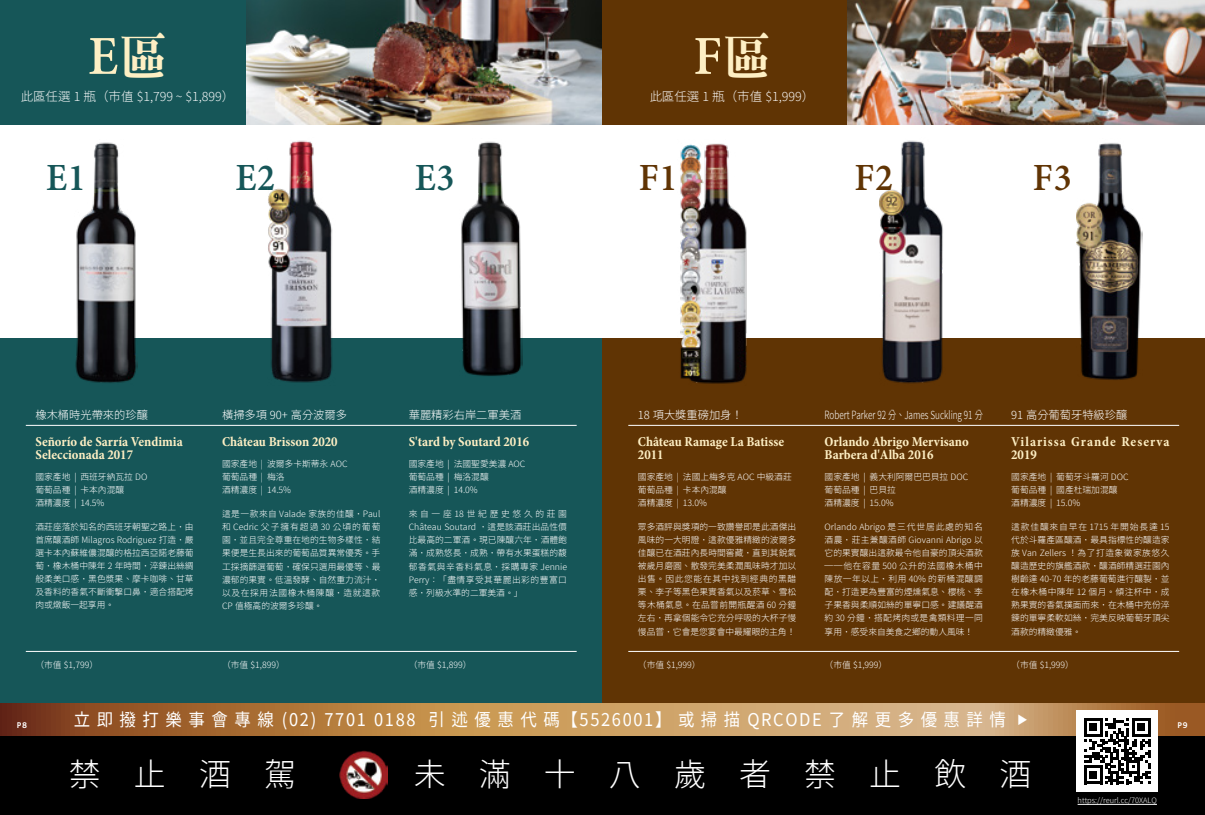
<style>
.page{position:relative;width:1205px;height:815px;background:#fff}
.page>*{position:absolute;margin:0;border:0;box-sizing:border-box;transform-origin:0 0}
.t1{font:600 55px "Minion Pro";color:#feefc4;scale:.95 1}
.t2{font:600 38.5px "Minion Pro";color:#165658;scale:.95 1}
.t3{font:600 38.5px "Minion Pro";color:#603404;scale:.95 1}
.t4{font:300 32px "Taipei Sans TC Beta";letter-spacing:1.035em;color:#fff}
.t5{font:17.5px "Taipei Sans TC Beta";letter-spacing:.395em;color:#fff;scale:.94 1}
.t6{font:700 condensed 13.75px/12.5px "Minion Pro";color:#feefc4}
.t7{font:700 condensed 13.75px/12.5px "Minion Pro";letter-spacing:.07em;color:#feefc4}
.t8{font:300 12.5px "Taipei Sans TC Beta";color:#fff}
.t9{font:300 11.25px "Taipei Sans TC Beta";color:#fff}
.t10{font:300 11.25px "Taipei Sans TC Beta";color:#fff;scale:.73 1}
.t11{font:300 8.75px/13.1px "Taipei Sans TC Beta";color:#fff}
.t12{font:700 8.75px "Bliss 2";color:#fff}
.t13{font:300 7.5px "Taipei Sans TC Beta";color:#fff}
.s1{font-family:"DFN Ming XB HK BF";font-weight:400;font-size:50px}
.s2{font-size:11.25px}
</style>
<div class="page">
<div style="left:0;top:338px;width:602px;height:365px;background:#165658"></div>
<img style="left:245px;top:0;width:357px;height:124px">
<div style="left:0;top:0;width:245px;height:124px;background:#165658"></div>
<hr style="left:26px;top:425px;width:551px;height:1px;background:#fff">
<hr style="left:26px;top:651px;width:551px;height:1px;background:#fff">
<div style="left:602px;top:0;width:245px;height:124px;background:#603404"></div>
<div style="left:602px;top:338px;width:603px;height:365px;background:#603404"></div>
<img style="left:847px;top:0;width:358px;height:124px">
<hr style="left:628px;top:425px;width:551px;height:1px;background:#fff">
<hr style="left:628px;top:651px;width:551px;height:1px;background:#fff">
<img style="left:75px;top:142px;width:63px;height:241px">
<img style="left:680px;top:143px;width:67px;height:241px">
<img style="left:461px;top:141px;width:61px;height:235px">
<img style="left:1076px;top:143px;width:67px;height:237px">
<img style="left:268px;top:140px;width:65px;height:243px">
<img style="left:879px;top:140px;width:64px;height:244px">
<div style="left:0;top:735px;width:1205px;height:80px;background:#000"></div>
<img style="left:339px;top:751px;width:48px;height:48px">
<svg style="left:0;top:703px;width:1205px;height:32px;background:#ba8853"></svg>
<div style="left:1076px;top:710px;width:82px;height:82px;background:#fff"></div>
<svg style="left:1084px;top:718px;width:66px;height:66px"></svg>
<hr style="left:1077px;top:804px;width:80px;height:1px;background:#fff">
<h1 class="t1" style="left:88px;top:18px;width:84px">E<span class="s1">區</span></h1>
<h1 class="t1" style="left:693px;top:18px;width:83px">F<span class="s1">區</span></h1>
<h3 class="t8" style="left:21px;top:90px;width:215px">此區任選 1 瓶（市值 $1,799 ~ $1,899）</h3>
<h3 class="t8" style="left:649px;top:90px;width:167px">此區任選 1 瓶（市值 $1,999）</h3>
<h2 class="t2" style="left:46px;top:151px;width:44px">E1</h2>
<h2 class="t2" style="left:235px;top:151px;width:44px">E2</h2>
<h2 class="t2" style="left:415px;top:151px;width:44px">E3</h2>
<h2 class="t3" style="left:639px;top:151px;width:42px">F1</h2>
<h2 class="t3" style="left:854px;top:151px;width:42px">F2</h2>
<h2 class="t3" style="left:1033px;top:151px;width:42px">F3</h2>
<p class="t9" style="left:35px;top:409px;width:114px">橡木桶時光帶來的珍釀</p>
<h3 class="t6" style="left:35px;top:435px;width:149px">Señorío de Sarría Vendimia<br>Seleccionada 2017</h3>
<p class="t11" style="left:35px;top:470px;width:113px">國家產地 | 西班牙納瓦拉 DO葡萄品種 | 卡本內混釀<br>酒精濃度 | 14.5%</p>
<p class="t11" style="left:35px;top:520px;width:160px;text-align:justify">酒莊座落於知名的西班牙朝聖之路上，由首席釀酒師 Milagros Rodriguez 打造，嚴選卡本內蘇維儂混釀的格拉西亞諾老藤葡萄，橡木桶中陳年 2 年時間，淬鍊出絲綢般柔美口感，黑色漿果、摩卡咖啡、甘草及香料的香氣不斷衝擊口鼻，適合搭配烤肉或燉飯一起享用。</p>
<p class="t11" style="left:35px;top:658px;width:64px">（市值 $1,799）</p>
<p class="t9" style="left:222px;top:409px;width:126px">橫掃多項 90+ 高分波爾多</p>
<h3 class="t6" style="left:222px;top:435px;width:117px">Château Brisson 2020</h3>
<p class="t11" style="left:222px;top:457px;width:127px">國家產地 | 波爾多卡斯蒂永 AOC葡萄品種 | 梅洛<br>酒精濃度 | 14.5%</p>
<p class="t11" style="left:222px;top:507px;width:160px;text-align:justify">這是一款來自 Valade 家族的佳釀，Paul和 Cedric 父子擁有超過 30 公頃的葡萄園，並且完全尊重在地的生物多樣性，結果便是生長出來的葡萄品質異常優秀。手工採摘篩選葡萄，確保只選用最優等、最濃郁的果實。低溫發酵、自然重力流汁，以及在採用法國橡木桶陳釀，造就這款CP 值極高的波爾多珍釀。</p>
<p class="t11" style="left:222px;top:659px;width:64px">（市值 $1,899）</p>
<p class="t9" style="left:409px;top:409px;width:114px">華麗精彩右岸二軍美酒</p>
<h3 class="t6" style="left:409px;top:435px;width:122px">S'tard by Soutard 2016</h3>
<p class="t11" style="left:409px;top:457px;width:118px">國家產地 | 法國聖愛美濃 AOC葡萄品種 | 梅洛混釀<br>酒精濃度 | 14.0%</p>
<p class="t11" style="left:409px;top:507px;width:160px;text-align:justify">來自一座18世紀歷史悠久的莊園Château Soutard ，這是該酒莊出品性價比最高的二軍酒。現已陳釀六年，酒體飽滿，成熟悠長，成熟，帶有水果蛋糕的馥郁香氣與辛香料氣息，採購專家 Jennie Perry：「盡情享受其華麗出彩的豐富口感，列級水準的二軍美酒。」</p>
<p class="t11" style="left:409px;top:659px;width:64px">（市值 $1,899）</p>
<p class="t9" style="left:638px;top:409px;width:106px">18 項大獎重磅加身！</p>
<h3 class="t6" style="left:638px;top:435px;width:148px">Château Ramage La Batisse<br>2011</h3>
<p class="t11" style="left:638px;top:470px;width:155px">國家產地 | 法國上梅多克 AOC 中級酒莊葡萄品種 | 卡本內混釀<br>酒精濃度 | 13.0%</p>
<p class="t11" style="left:638px;top:520px;width:160px;text-align:justify">眾多酒評與獎項的一致讚譽即是此酒傑出風味的一大明證，這款優雅精緻的波爾多佳釀已在酒莊內長時間窖藏，直到其銳氣被歲月磨圓、散發完美柔潤風味時才加以出售。因此您能在其中找到經典的黑醋栗、李子等黑色果實香氣以及菸草、雪松等木桶氣息。在品嘗前開瓶醒酒 60 分鐘左右，再拿個能令它充分呼吸的大杯子慢慢品嘗，它會是您宴會中最耀眼的主角！</p>
<p class="t11" style="left:638px;top:658px;width:64px">（市值 $1,999）</p>
<p class="t10" style="left:824px;top:409px;width:218px">Robert Parker 92 分、James Suckling 91 分</p>
<h3 class="t6" style="left:824px;top:435px;width:146px">Orlando Abrigo Mervisano<br>Barbera d'Alba 2016</h3>
<p class="t11" style="left:824px;top:470px;width:145px">國家產地 | 義大利阿爾巴巴貝拉 DOC葡萄品種 | 巴貝拉<br>酒精濃度 | 15.0%</p>
<p class="t11" style="left:824px;top:520px;width:160px;text-align:justify">Orlando Abrigo 是三代世居此處的知名酒農，莊主兼釀酒師 Giovanni Abrigo 以它的果實釀出這款最令他自豪的頂尖酒款──他在容量 500 公升的法國橡木桶中陳放一年以上，利用 40% 的新桶混釀調配，打造更為豐富的煙燻氣息、櫻桃、李子果香與柔順如絲的單寧口感。建議醒酒約 30 分鐘，搭配烤肉或是禽類料理一同享用，感受來自美食之鄉的動人風味！</p>
<p class="t11" style="left:824px;top:658px;width:64px">（市值 $1,999）</p>
<p class="t9" style="left:1011px;top:409px;width:118px">91 高分葡萄牙特級珍釀</p>
<h3 class="t7" style="left:1011px;top:435px;width:160px">Vilarissa Grande Reserva<br>2019</h3>
<p class="t11" style="left:1011px;top:470px;width:119px">國家產地 | 葡萄牙斗羅河 DOC葡萄品種 | 國產杜瑞加混釀　酒精濃度 | 15.0%</p>
<p class="t11" style="left:1011px;top:520px;width:160px;text-align:justify">這款佳釀來自早在 1715 年開始長達 15代於斗羅產區釀酒，最具指標性的釀造家族 Van Zellers ！為了打造象徵家族悠久釀造歷史的旗艦酒款，釀酒師精選莊園內樹齡達 40-70 年的老藤葡萄進行釀製，並在橡木桶中陳年 12 個月。傾注杯中，成熟果實的香氣撲面而來，在木桶中充份淬鍊的單寧柔軟如絲，完美反映葡萄牙頂尖酒款的精緻優雅。</p>
<p class="t11" style="left:1011px;top:658px;width:64px">（市值 $1,999）</p>
<h3 class="t5" style="left:74px;top:710px;width:1016px">立即撥打樂事會專線 (02) 7701 0188 引述優惠代碼【5526001】或掃描QRCODE了解更多優惠詳情 <span class="s2">▶</span></h3>
<p class="t12" style="left:17px;top:720px;width:12px">P8</p>
<p class="t12" style="left:1177px;top:720px;width:12px">P9</p>
<h3 class="t4" style="left:69px;top:756px;width:229px">禁止酒駕</h3>
<h3 class="t4" style="left:414px;top:756px;width:619px">未滿十八歲者禁止飲酒</h3>
<p class="t13" style="left:1077px;top:796px;width:81px">https://reurl.cc/70XALQ</p>
</div>
